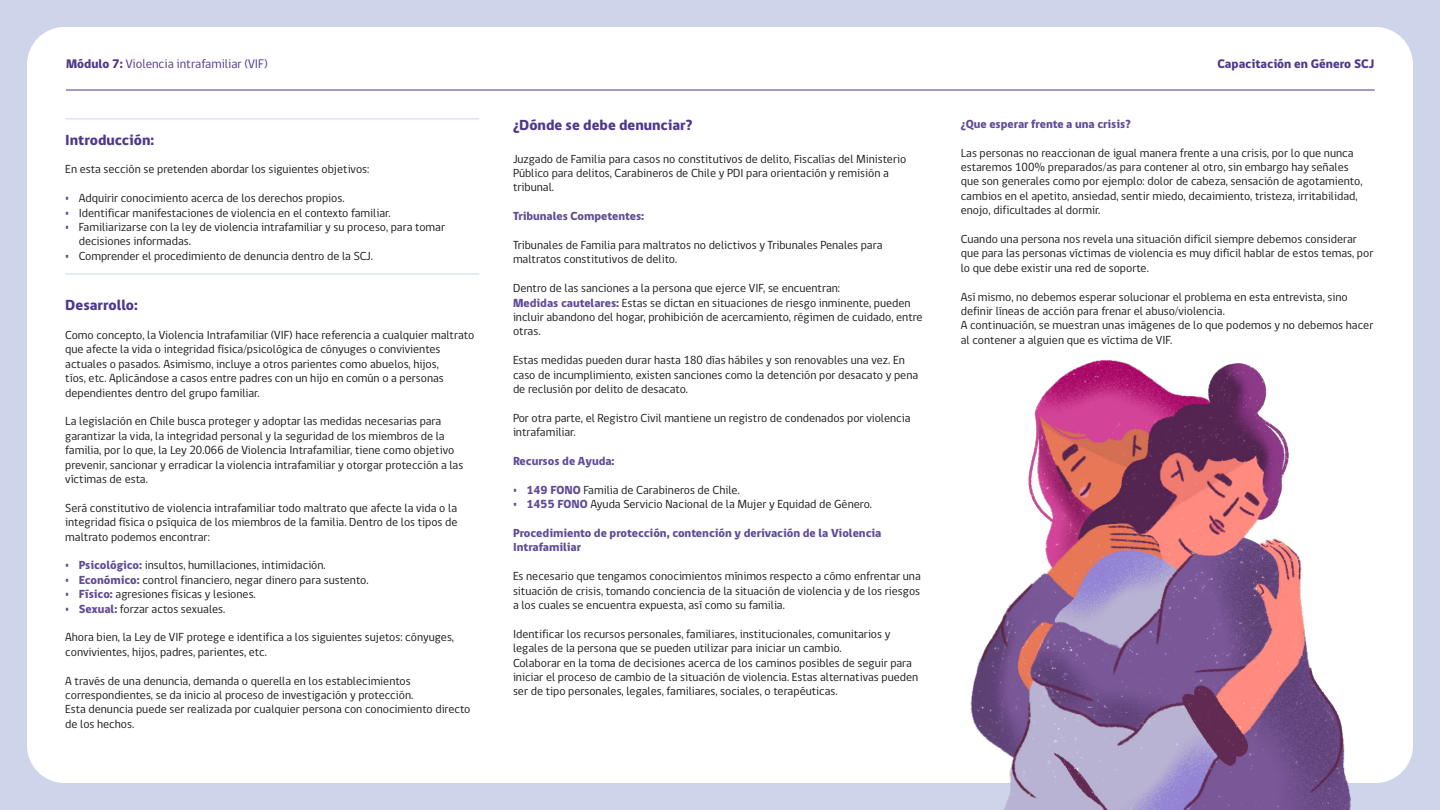
<style>
.page{position:relative;width:1440px;height:810px;background:#ced5eb}
.page>*{position:absolute;margin:0;border:0;box-sizing:border-box;transform-origin:0 0}
.Titulos{font:800 15px "gob CL";color:#4f378d}
.t1{font:12.75px "gob CL";color:#4f378d}
.t2{font:800 12.75px "gob CL";color:#4f378d}
.Cuerpo_basico{font:12px/14.4px "gob CL";color:#1a1a1a}
.Cuerpo_basico-2{font:800 12px/14.4px "gob CL";color:#614b98}
.s1{font-weight:800}
.s2{font-weight:800;color:#614b98}
</style>
<div class="page">
<div style="left:27px;top:27px;width:1386px;height:756px;background:#fff;border-radius:38px"></div>
<hr style="left:66px;top:90px;width:1309px;height:1px;background:#4f378d">
<hr style="left:65px;top:274px;width:414px;height:1px;background:#ced5eb">
<hr style="left:65px;top:118px;width:414px;height:1px;background:#ced5eb">
<img style="left:970px;top:359px;width:381px;height:451px">
<p class="t1" style="left:66px;top:55px;width:203px"><span class="s1">Módulo 7:</span> Violencia intrafamiliar (VIF)</p>
<p class="t2" style="left:1217px;top:55px;width:159px">Capacitación en Género SCJ</p>
<p class="Titulos" style="left:65px;top:129px;width:91px">Introducción:</p>
<p class="Cuerpo_basico" style="left:65px;top:162px;width:306px">En esta sección se pretenden abordar los siguientes objetivos:</p>
<p class="Cuerpo_basico" style="left:65px;top:191px;width:281px"><span class="s2">•</span> Adquirir conocimiento acerca de los derechos propios.</p>
<p class="Cuerpo_basico" style="left:65px;top:206px;width:327px"><span class="s2">•</span> Identificar manifestaciones de violencia en el contexto familiar.</p>
<p class="Cuerpo_basico" style="left:79px;top:220px;width:368px;text-indent:-14px"><span class="s2">•</span> Familiarizarse con la ley de violencia intrafamiliar y su proceso, para tomar decisiones informadas.</p>
<p class="Cuerpo_basico" style="left:65px;top:249px;width:309px"><span class="s2">•</span> Comprender el procedimiento de denuncia dentro de la SCJ.</p>
<p class="Titulos" style="left:65px;top:295px;width:74px">Desarrollo:</p>
<p class="Cuerpo_basico" style="left:65px;top:328px;width:411px">Como concepto, la Violencia Intrafamiliar (VIF) hace referencia a cualquier maltrato que afecte la vida o integridad física/psicológica de cónyuges o convivientes actuales o pasados. Asimismo, incluye a otros parientes como abuelos, hijos,<br>tíos, etc. Aplicándose a casos entre padres con un hijo en común o a personas dependientes dentro del grupo familiar.</p>
<p class="Cuerpo_basico" style="left:65px;top:414px;width:400px">La legislación en Chile busca proteger y adoptar las medidas necesarias para garantizar la vida, la integridad personal y la seguridad de los miembros de la familia, por lo que, la Ley 20.066 de Violencia Intrafamiliar, tiene como objetivo prevenir, sancionar y erradicar la violencia intrafamiliar y otorgar protección a las víctimas de esta.</p>
<p class="Cuerpo_basico" style="left:65px;top:501px;width:394px;text-align:justify">Será constitutivo de violencia intrafamiliar todo maltrato que afecte la vida o la integridad física o psíquica de los miembros de la familia. Dentro de los tipos de maltrato podemos encontrar:</p>
<p class="Cuerpo_basico" style="left:65px;top:558px;width:262px"><span class="s2">• Psicológico:</span> insultos, humillaciones, intimidación.</p>
<p class="Cuerpo_basico" style="left:65px;top:573px;width:305px"><span class="s2">• Económico:</span> control financiero, negar dinero para sustento.</p>
<p class="Cuerpo_basico" style="left:65px;top:587px;width:192px"><span class="s2">• Físico:</span> agresiones físicas y lesiones.</p>
<p class="Cuerpo_basico" style="left:65px;top:602px;width:162px"><span class="s2">• Sexual:</span> forzar actos sexuales.</p>
<p class="Cuerpo_basico" style="left:65px;top:630px;width:390px">Ahora bien, la Ley de VIF protege e identifica a los siguientes sujetos: cónyuges, convivientes, hijos, padres, parientes, etc.</p>
<p class="Cuerpo_basico" style="left:65px;top:674px;width:350px">A través de una denuncia, demanda o querella en los establecimientos correspondientes, se da inicio al proceso de investigación y protección.</p>
<p class="Cuerpo_basico" style="left:65px;top:702px;width:407px">Esta denuncia puede ser realizada por cualquier persona con conocimiento directo de los hechos.</p>
<p class="Titulos" style="left:513px;top:115px;width:181px">¿Dónde se debe denunciar?</p>
<p class="Cuerpo_basico" style="left:513px;top:152px;width:395px">Juzgado de Familia para casos no constitutivos de delito, Fiscalías del Ministerio<br>Público para delitos, Carabineros de Chile y PDI para orientación y remisión a tribunal.</p>
<p class="Cuerpo_basico-2" style="left:513px;top:209px;width:133px">Tribunales Competentes:</p>
<p class="Cuerpo_basico" style="left:513px;top:238px;width:371px">Tribunales de Familia para maltratos no delictivos y Tribunales Penales para maltratos constitutivos de delito.</p>
<p class="Cuerpo_basico" style="left:513px;top:281px;width:329px">Dentro de las sanciones a la persona que ejerce VIF, se encuentran:</p>
<p class="Cuerpo_basico" style="left:513px;top:296px;width:411px"><span class="s2">Medidas cautelares:</span> Estas se dictan en situaciones de riesgo inminente, pueden incluir abandono del hogar, prohibición de acercamiento, régimen de cuidado, entre otras.</p>
<p class="Cuerpo_basico" style="left:513px;top:353px;width:407px">Estas medidas pueden durar hasta 180 días hábiles y son renovables una vez. En caso de incumplimiento, existen sanciones como la detención por desacato y pena de reclusión por delito de desacato.</p>
<p class="Cuerpo_basico" style="left:513px;top:411px;width:399px">Por otra parte, el Registro Civil mantiene un registro de condenados por violencia intrafamiliar.</p>
<p class="Cuerpo_basico-2" style="left:513px;top:454px;width:103px">Recursos de Ayuda:</p>
<p class="Cuerpo_basico" style="left:513px;top:483px;width:228px"><span class="s2">• 149 FONO</span> Familia de Carabineros de Chile.</p>
<p class="Cuerpo_basico" style="left:513px;top:497px;width:361px"><span class="s2">• 1455 FONO</span> Ayuda Servicio Nacional de la Mujer y Equidad de Género.</p>
<p class="Cuerpo_basico-2" style="left:513px;top:526px;width:370px">Procedimiento de protección, contención y derivación de la Violencia<br>Intrafamiliar</p>
<p class="Cuerpo_basico" style="left:513px;top:569px;width:409px;text-align:justify">Es necesario que tengamos conocimientos mínimos respecto a cómo enfrentar una situación de crisis, tomando conciencia de la situación de violencia y de los riesgos a los cuales se encuentra expuesta, así como su familia.</p>
<p class="Cuerpo_basico" style="left:513px;top:627px;width:379px">Identificar los recursos personales, familiares, institucionales, comunitarios y legales de la persona que se pueden utilizar para iniciar un cambio.</p>
<p class="Cuerpo_basico" style="left:513px;top:656px;width:407px">Colaborar en la toma de decisiones acerca de los caminos posibles de seguir para iniciar el proceso de cambio de la situación de violencia. Estas alternativas pueden ser de tipo personales, legales, familiares, sociales, o terapéuticas.</p>
<p class="Cuerpo_basico-2" style="left:961px;top:117px;width:172px">¿Que esperar frente a una crisis?</p>
<p class="Cuerpo_basico" style="left:961px;top:146px;width:403px">Las personas no reaccionan de igual manera frente a una crisis, por lo que nunca estaremos 100% preparados/as para contener al otro, sin embargo hay señales que son generales como por ejemplo: dolor de cabeza, sensación de agotamiento, cambios en el apetito, ansiedad, sentir miedo, decaimiento, tristeza, irritabilidad, enojo, dificultades al dormir.</p>
<p class="Cuerpo_basico" style="left:961px;top:232px;width:414px">Cuando una persona nos revela una situación difícil siempre debemos considerar que para las personas víctimas de violencia es muy difícil hablar de estos temas, por lo que debe existir una red de soporte.</p>
<p class="Cuerpo_basico" style="left:961px;top:290px;width:389px">Así mismo, no debemos esperar solucionar el problema en esta entrevista, sino definir líneas de acción para frenar el abuso/violencia.</p>
<p class="Cuerpo_basico" style="left:961px;top:319px;width:414px">A continuación, se muestran unas imágenes de lo que podemos y no debemos hacer al contener a alguien que es víctima de VIF.</p>
</div>
